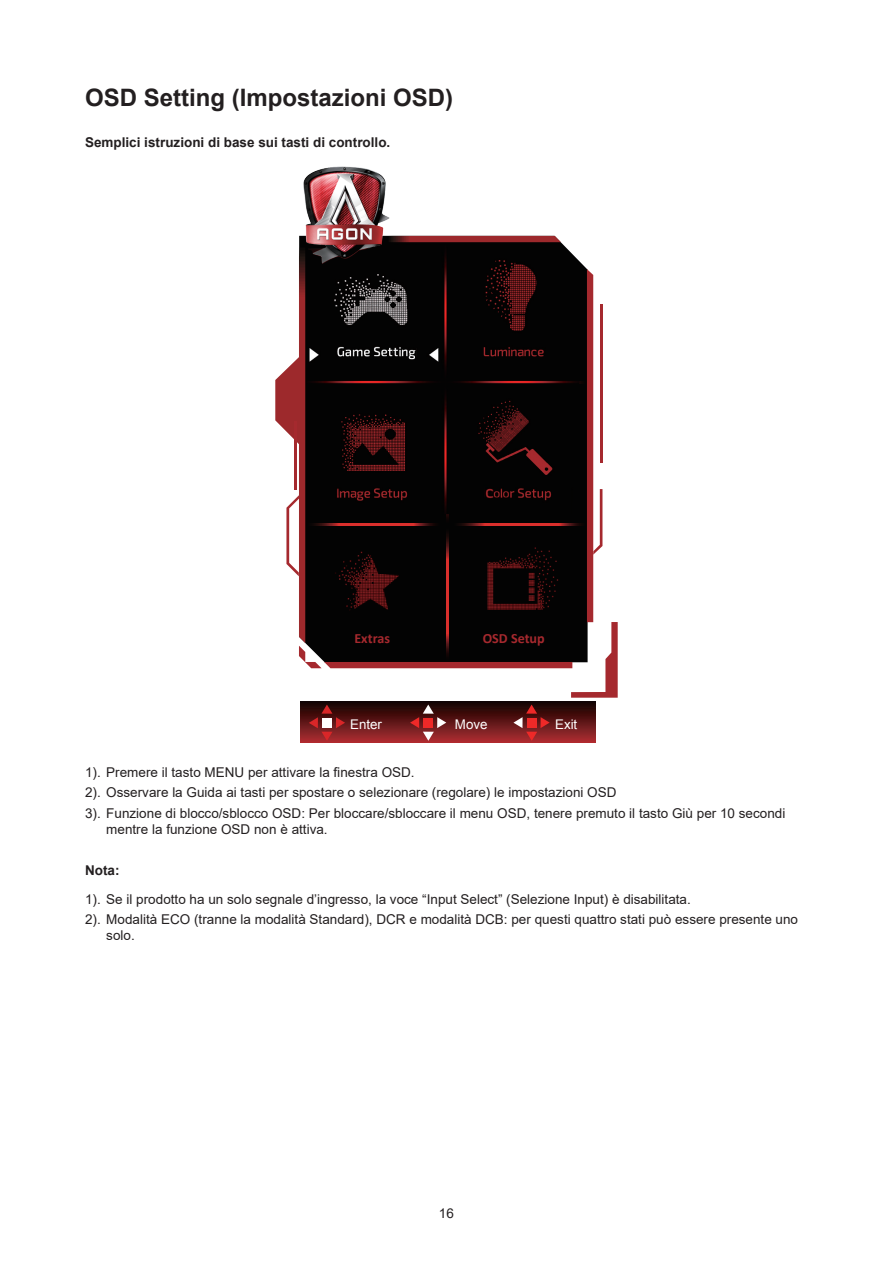
<style>
.page{position:relative;width:893px;height:1263px;background:#fff}
.page>*{position:absolute;margin:0;border:0;box-sizing:border-box;transform-origin:0 0}
.t1{font:700 24px "Arial";color:#231f20}
.t2{font:700 14.1px "Calibri";color:#a6292e}
.t3{font:700 13.95px "Calibri";color:#a6292e}
.t4{font:13.5px/20.4px "Arial";color:#231f20}
.t5{font:700 13.5px "Arial";color:#231f20}
.t6{font:13.35px "Arial";color:#fff}
</style>
<div class="page">
<svg style="left:275px;top:236px;width:343px;height:462px"></svg>
<hr style="left:600px;top:305px;width:3px;height:158px;background:#a5292e">
<div style="left:300px;top:701px;width:296px;height:41px;background:linear-gradient(to bottom,#0e0100,#ab2c31)"></div>
<hr style="left:452px;top:382px;width:134px;height:2px;background:#040303">
<svg style="left:306px;top:524px;width:134px;height:2px"></svg>
<svg style="left:452px;top:524px;width:134px;height:2px"></svg>
<svg style="left:446px;top:514px;width:2px;height:10px"></svg>
<svg style="left:446px;top:527px;width:2px;height:134px"></svg>
<svg style="left:309px;top:704px;width:36px;height:37px"></svg>
<div style="left:322px;top:718px;width:10px;height:9px;background:#fff"></div>
<svg style="left:410px;top:704px;width:36px;height:37px"></svg>
<div style="left:424px;top:718px;width:9px;height:9px;background:#ee2928"></div>
<svg style="left:513px;top:704px;width:37px;height:37px"></svg>
<div style="left:527px;top:718px;width:9px;height:9px;background:#ee2928"></div>
<img style="left:294px;top:166px;width:100px;height:98px">
<img style="left:306px;top:244px;width:279px;height:270px">
<img style="left:330px;top:548px;width:75px;height:66px">
<img style="left:482px;top:543px;width:80px;height:73px">
<h1 class="t1" style="left:85px;top:80px;width:370px">OSD Setting (Impostazioni OSD)</h1>
<p class="t5" style="left:85px;top:132px;width:307px">Semplici istruzioni di base sui tasti di controllo.</p>
<p class="t3" style="left:361px;top:623px;width:36px">Audio</p>
<p class="t3" style="left:498px;top:623px;width:47px">Light FX</p>
<p class="t2" style="left:354px;top:629px;width:37px">Extras</p>
<p class="t2" style="left:483px;top:629px;width:64px">OSD Setup</p>
<p class="t6" style="left:350px;top:716px;width:33px">Enter</p>
<p class="t6" style="left:455px;top:716px;width:34px">Move</p>
<p class="t6" style="left:555px;top:716px;width:24px">Exit</p>
<p class="t4" style="left:85px;top:762px;width:702px">1). Premere il tasto MENU per attivare la finestra OSD.<br>2). Osservare la Guida ai tasti per spostare o selezionare (regolare) le impostazioni OSD<br>3). Funzione di blocco/sblocco OSD: Per bloccare/sbloccare il menu OSD, tenere premuto il tasto Giù per 10 secondi</p>
<p class="t4" style="left:106px;top:819px;width:223px">mentre la funzione OSD non è attiva.</p>
<p class="t5" style="left:85px;top:860px;width:36px">Nota:</p>
<p class="t4" style="left:85px;top:889px;width:715px">1). Se il prodotto ha un solo segnale d’ingresso, la voce “Input Select” (Selezione Input) è disabilitata.<br>2). Modalità ECO (tranne la modalità Standard), DCR e modalità DCB: per questi quattro stati può essere presente uno</p>
<p class="t4" style="left:106px;top:925px;width:30px">solo.</p>
<p class="t4" style="left:439px;top:1203px;width:17px">16</p>
</div>
